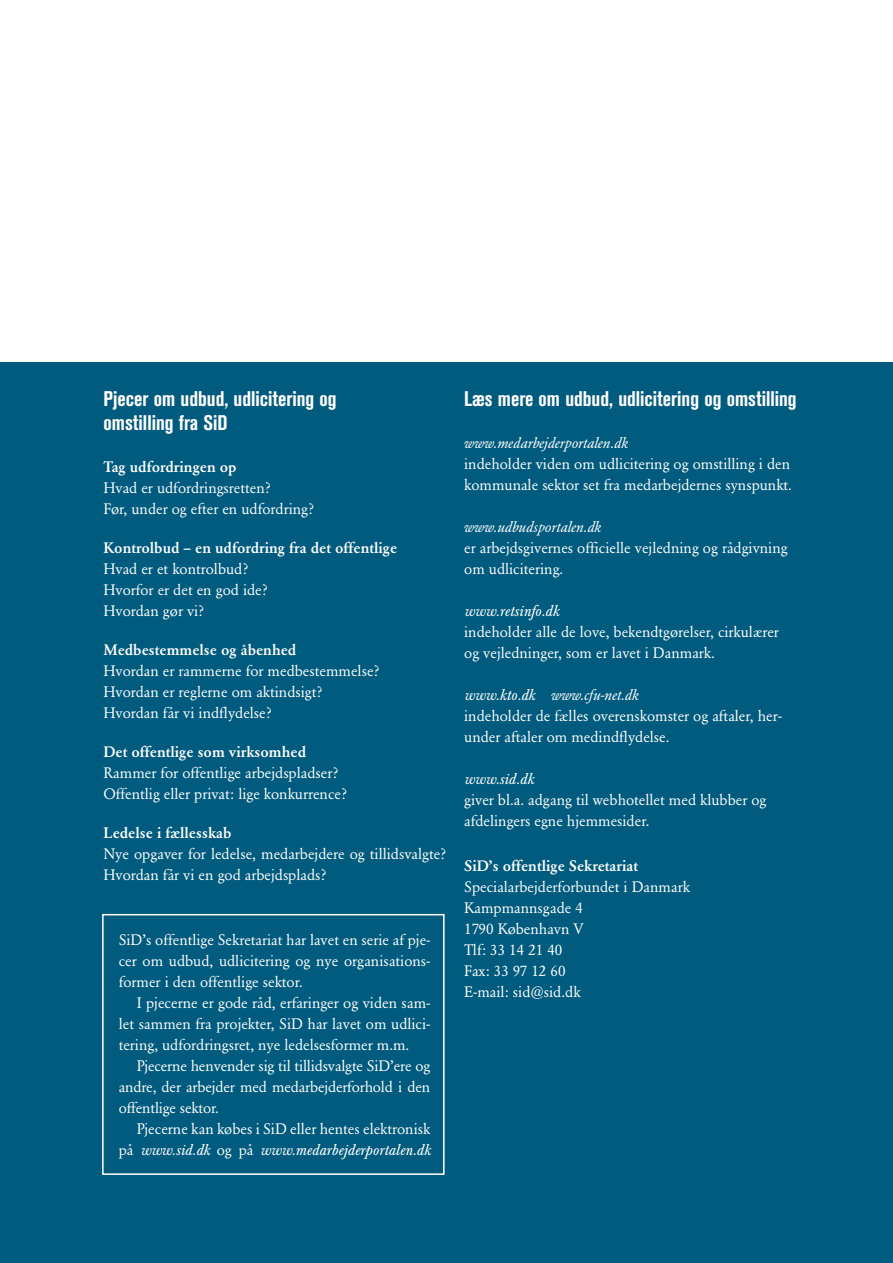
<style>
.page{position:relative;width:893px;height:1263px;background:#fff}
.page>*{position:absolute;margin:0;border:0;box-sizing:border-box;transform-origin:0 0}
.t1{font:700 condensed 21px/24px "Akzidenz Grotesk BE";color:#fffefc}
.t2{font:15px/21px "Garamond BE";color:#fffefc}
.t3{font:500 15px "Garamond BE";color:#fffefc}
.t4{font:italic 15px "Baskerville BE";color:#fffefc}
.t5{font:italic 15px "Garamond BE";color:#fffefc}
.s1{font-family:"Garamond BE";font-style:normal}
.s2{font-family:"Baskerville BE";font-style:italic}
.s3{font-style:italic}
</style>
<div class="page">
<div style="left:0;top:363px;width:892px;height:900px;background:#005b7f"></div>
<div style="left:102px;top:914px;width:342px;height:261px;border:2px solid #fff"></div>
<h1 class="t1" style="left:104px;top:388px;width:235px">Pjecer om udbud, udlicitering og omstilling fra SiD</h1>
<p class="t3" style="left:104px;top:460px;width:135px">Tag udfordringen op</p>
<p class="t2" style="left:104px;top:478px;width:212px">Hvad er udfordringsretten?<br>Før, under og efter en udfordring?</p>
<p class="t3" style="left:104px;top:541px;width:295px">Kontrolbud – en udfordring fra det offentlige</p>
<p class="t2" style="left:104px;top:559px;width:166px">Hvad er et kontrolbud?<br>Hvorfor er det en god ide?<br>Hvordan gør vi?</p>
<p class="t3" style="left:104px;top:643px;width:194px">Medbestemmelse og åbenhed</p>
<p class="t2" style="left:104px;top:661px;width:277px">Hvordan er rammerne for medbestemmelse?<br>Hvordan er reglerne om aktindsigt?<br>Hvordan får vi indflydelse?</p>
<p class="t3" style="left:104px;top:745px;width:204px">Det offentlige som virksomhed</p>
<p class="t2" style="left:104px;top:763px;width:245px">Rammer for offentlige arbejdspladser?<br>Offentlig eller privat: lige konkurrence?</p>
<p class="t3" style="left:104px;top:826px;width:129px">Ledelse i fællesskab</p>
<p class="t2" style="left:104px;top:844px;width:344px">Nye opgaver for ledelse, medarbejdere og tillidsvalgte?<br>Hvordan får vi en god arbejdsplads?</p>
<p class="t2" style="left:119px;top:931px;width:313px;text-align:justify">SiD’s offentlige Sekretariat har lavet en serie af pje&shy;cer om udbud, udlicitering og nye organisations&shy;former i den offentlige sektor.</p>
<p class="t2" style="left:119px;top:994px;width:313px;text-align:justify;text-indent:18px">I pjecerne er gode råd, erfaringer og viden sam&shy;let sammen fra projekter, SiD har lavet om udlici&shy;tering, udfordringsret, nye ledelsesformer m.m.</p>
<p class="t2" style="left:119px;top:1057px;width:313px;text-align:justify;text-indent:18px">Pjecerne henvender sig til tillidsvalgte SiD’ere og andre, der arbejder med medarbejderforhold i den offentlige sektor.</p>
<p class="t2" style="left:137px;top:1120px;width:295px">Pjecerne kan købes i SiD eller hentes elektronisk</p>
<p class="t4" style="left:119px;top:1144px;width:313px"><span class="s1">på</span> www.sid.dk <span class="s1">og på</span> www.medarbejderportalen.dk</p>
<h1 class="t1" style="left:464px;top:388px;width:334px">Læs mere om udbud, udlicitering og omstilling</h1>
<p class="t5" style="left:464px;top:436px;width:165px">www.medarbejderportalen.dk</p>
<p class="t2" style="left:464px;top:454px;width:329px">indeholder viden om udlicitering og omstilling i den kommunale sektor set fra medarbejdernes synspunkt.</p>
<p class="t5" style="left:464px;top:520px;width:138px">www.udbudsportalen.dk</p>
<p class="t2" style="left:464px;top:538px;width:325px">er arbejdsgivernes officielle vejledning og rådgivning om udlicitering.</p>
<p class="t4" style="left:464px;top:605px;width:96px">www.retsinfo.dk</p>
<p class="t2" style="left:464px;top:622px;width:316px">indeholder alle de love, bekendtgørelser, cirkulærer og vejledninger, som er lavet i Danmark.</p>
<p class="t2" style="left:464px;top:685px;width:319px"><span class="s2">www.kto.dk</span> <span class="s3">www.cfu-net.dk<br></span>indeholder de fælles overenskomster og aftaler, her&shy;under aftaler om medindflydelse.</p>
<p class="t4" style="left:464px;top:773px;width:71px">www.sid.dk</p>
<p class="t2" style="left:464px;top:790px;width:304px">giver bl.a. adgang til webhotellet med klubber og afdelingers egne hjemmesider.</p>
<p class="t3" style="left:464px;top:859px;width:175px">SiD’s offentlige Sekretariat</p>
<p class="t2" style="left:464px;top:877px;width:227px">Specialarbejderforbundet i Danmark<br>Kampmannsgade 4<br>1790 København V<br>Tlf: 33 14 21 40<br>Fax: 33 97 12 60<br>E-mail: sid@sid.dk</p>
</div>
